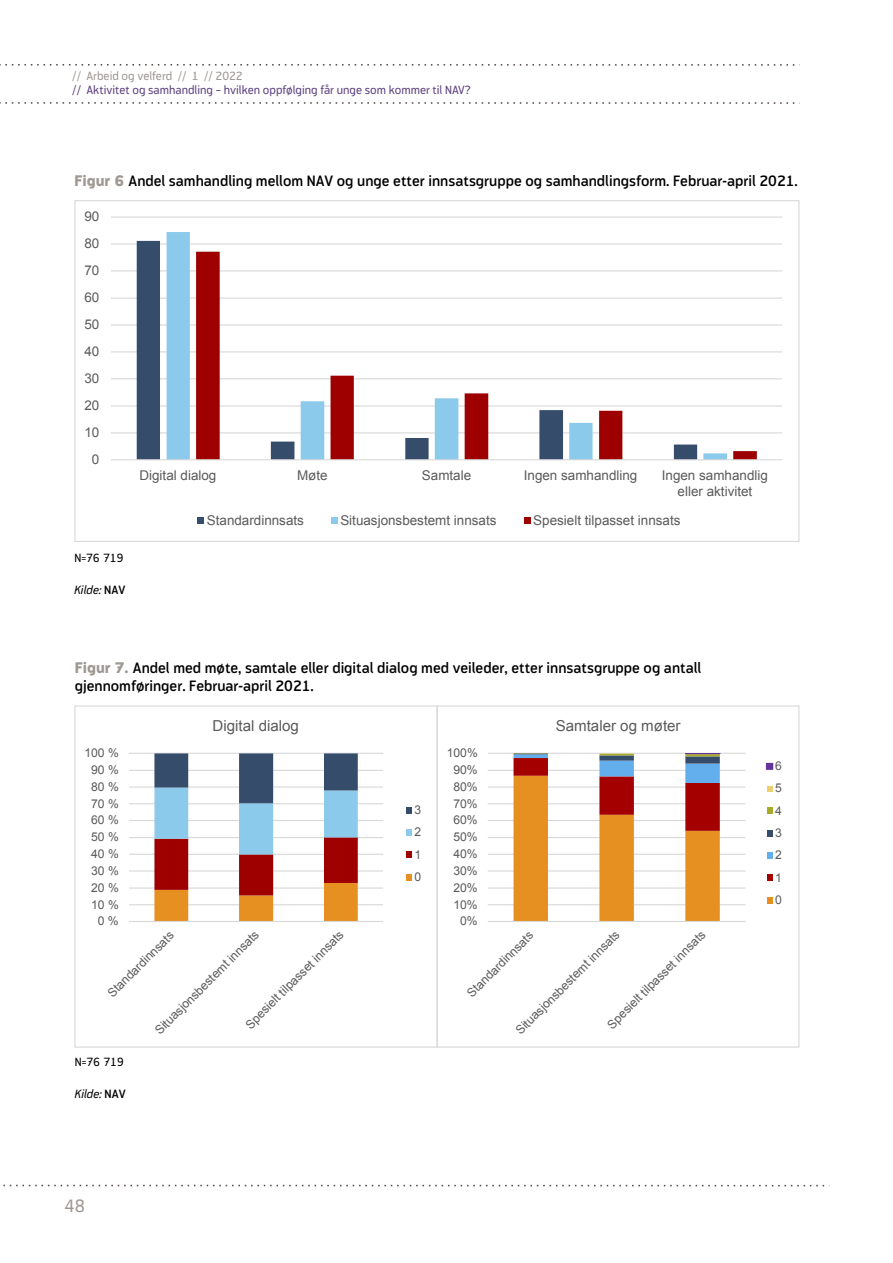
<style>
.page{position:relative;width:893px;height:1263px;background:#fff}
.page>*{position:absolute;margin:0;border:0;box-sizing:border-box;transform-origin:0 0}
.t1{font:18px "Modus";color:#9e9892}
.t2{font:15.15px "Arial";color:#5a5a5a}
.t3{font:600 15px/18px "Modus";color:#000}
.t4{font:13.5px/15.5px "Arial";color:#5a5a5a;text-align:center}
.t5{font:12.15px/22.4px "Arial";color:#5a5a5a;text-align:justify}
.t6{font:12px "Modus";color:#5d4180}
.t7{font:12px "Modus";color:#9e9892}
.t8{font:italic 12px "Modus";color:#000}
.t9{font:12px "Modus";color:#000}
.s1{font-weight:800;color:#9e9892}
.s2{font-weight:600;font-style:normal}
</style>
<div class="page">
<svg style="left:0;top:64px;width:795px;height:2px"></svg>
<svg style="left:0;top:102px;width:795px;height:2px"></svg>
<svg style="left:3px;top:1185px;width:822px;height:1px"></svg>
<hr style="left:111px;top:432px;width:671px;height:1px;background:#d8d8d8">
<hr style="left:111px;top:405px;width:671px;height:2px;background:#d8d8d8">
<hr style="left:111px;top:378px;width:671px;height:1px;background:#d8d8d8">
<hr style="left:111px;top:351px;width:671px;height:1px;background:#d8d8d8">
<hr style="left:111px;top:324px;width:671px;height:2px;background:#d8d8d8">
<hr style="left:111px;top:298px;width:671px;height:1px;background:#d8d8d8">
<hr style="left:111px;top:270px;width:671px;height:1px;background:#d8d8d8">
<hr style="left:111px;top:243px;width:671px;height:2px;background:#d8d8d8">
<hr style="left:111px;top:217px;width:671px;height:1px;background:#d8d8d8">
<svg style="left:137px;top:241px;width:30px;height:218px;fill:#364c6b"></svg>
<svg style="left:167px;top:232px;width:560px;height:227px"></svg>
<svg style="left:196px;top:252px;width:561px;height:207px"></svg>
<hr style="left:111px;top:459px;width:671px;height:1px;background:#d8d8d8">
<div style="left:197px;top:517px;width:7px;height:7px;background:#364c6b"></div>
<div style="left:331px;top:517px;width:6px;height:7px;background:#8bcaea"></div>
<div style="left:524px;top:517px;width:7px;height:7px;background:#9e0000"></div>
<hr style="left:488px;top:904px;width:257px;height:1px;background:#d8d8d8">
<hr style="left:488px;top:887px;width:257px;height:2px;background:#d8d8d8">
<hr style="left:488px;top:870px;width:257px;height:1px;background:#d8d8d8">
<hr style="left:488px;top:854px;width:257px;height:1px;background:#d8d8d8">
<hr style="left:488px;top:837px;width:257px;height:1px;background:#d8d8d8">
<hr style="left:488px;top:820px;width:257px;height:1px;background:#d8d8d8">
<hr style="left:488px;top:803px;width:257px;height:1px;background:#d8d8d8">
<hr style="left:488px;top:786px;width:257px;height:2px;background:#d8d8d8">
<hr style="left:488px;top:770px;width:257px;height:1px;background:#d8d8d8">
<hr style="left:488px;top:753px;width:257px;height:1px;background:#d8d8d8">
<svg style="left:513px;top:754px;width:207px;height:167px"></svg>
<hr style="left:513px;top:753px;width:35px;height:1px;background:#a4ac28">
<hr style="left:599px;top:754px;width:35px;height:1px;background:#a4ac28">
<hr style="left:685px;top:754px;width:35px;height:2px;background:#a4ac28">
<hr style="left:599px;top:753px;width:35px;height:1px;background:#e9d170">
<div style="left:685px;top:753px;width:35px;height:1px;border:1px solid #63349c"></div>
<hr style="left:488px;top:921px;width:257px;height:1px;background:#d8d8d8">
<div style="left:766px;top:763px;width:7px;height:6px;background:#63349c"></div>
<div style="left:766px;top:763px;width:7px;height:7px;border:1px solid #63349c"></div>
<svg style="left:767px;top:786px;width:5px;height:5px"></svg>
<svg style="left:767px;top:808px;width:5px;height:6px"></svg>
<svg style="left:767px;top:830px;width:5px;height:6px"></svg>
<svg style="left:767px;top:852px;width:5px;height:7px"></svg>
<svg style="left:767px;top:875px;width:5px;height:6px"></svg>
<svg style="left:767px;top:897px;width:5px;height:6px"></svg>
<div style="left:437px;top:705px;width:362px;height:342px;border:1px solid #d8d8d8"></div>
<hr style="left:129px;top:904px;width:254px;height:1px;background:#d8d8d8">
<hr style="left:129px;top:887px;width:254px;height:2px;background:#d8d8d8">
<hr style="left:129px;top:870px;width:254px;height:1px;background:#d8d8d8">
<hr style="left:129px;top:854px;width:254px;height:1px;background:#d8d8d8">
<hr style="left:129px;top:837px;width:254px;height:1px;background:#d8d8d8">
<hr style="left:129px;top:820px;width:254px;height:1px;background:#d8d8d8">
<hr style="left:129px;top:803px;width:254px;height:1px;background:#d8d8d8">
<hr style="left:129px;top:786px;width:254px;height:2px;background:#d8d8d8">
<hr style="left:129px;top:770px;width:254px;height:1px;background:#d8d8d8">
<hr style="left:129px;top:753px;width:254px;height:1px;background:#d8d8d8">
<svg style="left:154px;top:753px;width:204px;height:168px"></svg>
<hr style="left:129px;top:921px;width:254px;height:1px;background:#d8d8d8">
<svg style="left:406px;top:807px;width:6px;height:6px"></svg>
<div style="left:406px;top:829px;width:6px;height:7px;background:#8bcaea"></div>
<svg style="left:406px;top:852px;width:6px;height:6px"></svg>
<svg style="left:406px;top:874px;width:6px;height:6px"></svg>
<div style="left:74px;top:705px;width:363px;height:342px;border:1px solid #d8d8d8"></div>
<p class="t7" style="left:72px;top:69px;width:172px">// Arbeid og velferd // 1 // 2022</p>
<p class="t6" style="left:72px;top:83px;width:400px">// Aktivitet og samhandling – hvilken oppfølging får unge som kommer til NAV?</p>
<p class="t3" style="left:74px;top:172px;width:725px"><span class="s1">Figur 6</span> Andel samhandling mellom NAV og unge etter innsatsgruppe og samhandlingsform. Februar-april 2021.</p>
<p class="t4" style="left:84px;top:209px;width:16px">90</p>
<p class="t4" style="left:84px;top:236px;width:16px">80</p>
<p class="t4" style="left:84px;top:263px;width:16px">70</p>
<p class="t4" style="left:84px;top:290px;width:16px">60</p>
<p class="t4" style="left:84px;top:317px;width:16px">50</p>
<p class="t4" style="left:84px;top:344px;width:16px">40</p>
<p class="t4" style="left:84px;top:371px;width:16px">30</p>
<p class="t4" style="left:84px;top:398px;width:16px">20</p>
<p class="t4" style="left:84px;top:425px;width:16px">10</p>
<p class="t4" style="left:92px;top:451px;width:9px">0</p>
<p class="t9" style="left:74px;top:551px;width:51px">N=76 719</p>
<p class="t8" style="left:74px;top:583px;width:52px">Kilde: <span class="s2">NAV</span></p>
<p class="t4" style="left:139px;top:468px;width:78px">Digital dialog</p>
<p class="t4" style="left:297px;top:468px;width:32px">Møte</p>
<p class="t4" style="left:422px;top:468px;width:51px">Samtale</p>
<p class="t4" style="left:524px;top:468px;width:115px">Ingen samhandling</p>
<p class="t4" style="left:662px;top:468px;width:108px">Ingen samhandlig eller aktivitet</p>
<p class="t4" style="left:207px;top:512px;width:99px">Standardinnsats</p>
<p class="t4" style="left:340px;top:512px;width:158px">Situasjonsbestemt innsats</p>
<p class="t4" style="left:533px;top:512px;width:149px">Spesielt tilpasset innsats</p>
<p class="t3" style="left:75px;top:659px;width:628px"><span class="s1">Figur 7.</span> Andel med møte, samtale eller digital dialog med veileder, etter innsatsgruppe og antall gjennomføringer. Februar-april 2021.</p>
<p class="t2" style="left:213px;top:716px;width:88px">Digital dialog</p>
<p class="t2" style="left:556px;top:716px;width:126px">Samtaler og møter</p>
<p class="t5" style="left:84px;top:742px;width:36px">100 %</p>
<p class="t5" style="left:447px;top:742px;width:33px">100%</p>
<p class="t5" style="left:91px;top:759px;width:29px">90 %</p>
<p class="t5" style="left:453px;top:759px;width:26px">90%</p>
<p class="t5" style="left:91px;top:775px;width:29px">80 %</p>
<p class="t5" style="left:453px;top:775px;width:26px">80%</p>
<p class="t5" style="left:91px;top:792px;width:29px">70 %</p>
<p class="t5" style="left:91px;top:809px;width:29px">60 %</p>
<p class="t5" style="left:91px;top:826px;width:29px">50 %</p>
<p class="t5" style="left:91px;top:843px;width:29px">40 %</p>
<p class="t5" style="left:91px;top:859px;width:29px">30 %</p>
<p class="t5" style="left:91px;top:876px;width:29px">20 %</p>
<p class="t5" style="left:414px;top:799px;width:8px">3<br>2<br>1<br>0</p>
<p class="t5" style="left:453px;top:792px;width:26px">70%</p>
<p class="t5" style="left:453px;top:809px;width:26px">60%</p>
<p class="t5" style="left:453px;top:826px;width:26px">50%</p>
<p class="t5" style="left:453px;top:843px;width:26px">40%</p>
<p class="t5" style="left:453px;top:859px;width:26px">30%</p>
<p class="t5" style="left:453px;top:876px;width:26px">20%</p>
<p class="t5" style="left:91px;top:893px;width:29px">10 %</p>
<p class="t5" style="left:453px;top:893px;width:26px">10%</p>
<p class="t5" style="left:775px;top:755px;width:8px">6<br>5<br>4<br>3<br>2<br>1<br>0</p>
<p class="t5" style="left:98px;top:910px;width:22px">0 %</p>
<p class="t5" style="left:460px;top:910px;width:19px">0%</p>
<p class="t5" style="left:149px;top:1024px;width:142px;rotate:-45deg">Situasjonsbestemt innsats</p>
<p class="t5" style="left:240px;top:1019px;width:134px;rotate:-45deg">Spesielt tilpasset innsats</p>
<p class="t5" style="left:102px;top:987px;width:89px;rotate:-45deg">Standardinnsats</p>
<p class="t5" style="left:510px;top:1024px;width:142px;rotate:-45deg">Situasjonsbestemt innsats</p>
<p class="t5" style="left:602px;top:1019px;width:134px;rotate:-45deg">Spesielt tilpasset innsats</p>
<p class="t5" style="left:461px;top:987px;width:89px;rotate:-45deg">Standardinnsats</p>
<p class="t9" style="left:75px;top:1055px;width:51px">N=76 719</p>
<p class="t8" style="left:75px;top:1087px;width:52px">Kilde: <span class="s2">NAV</span></p>
<p class="t1" style="left:65px;top:1195px;width:22px">48</p>
</div>
